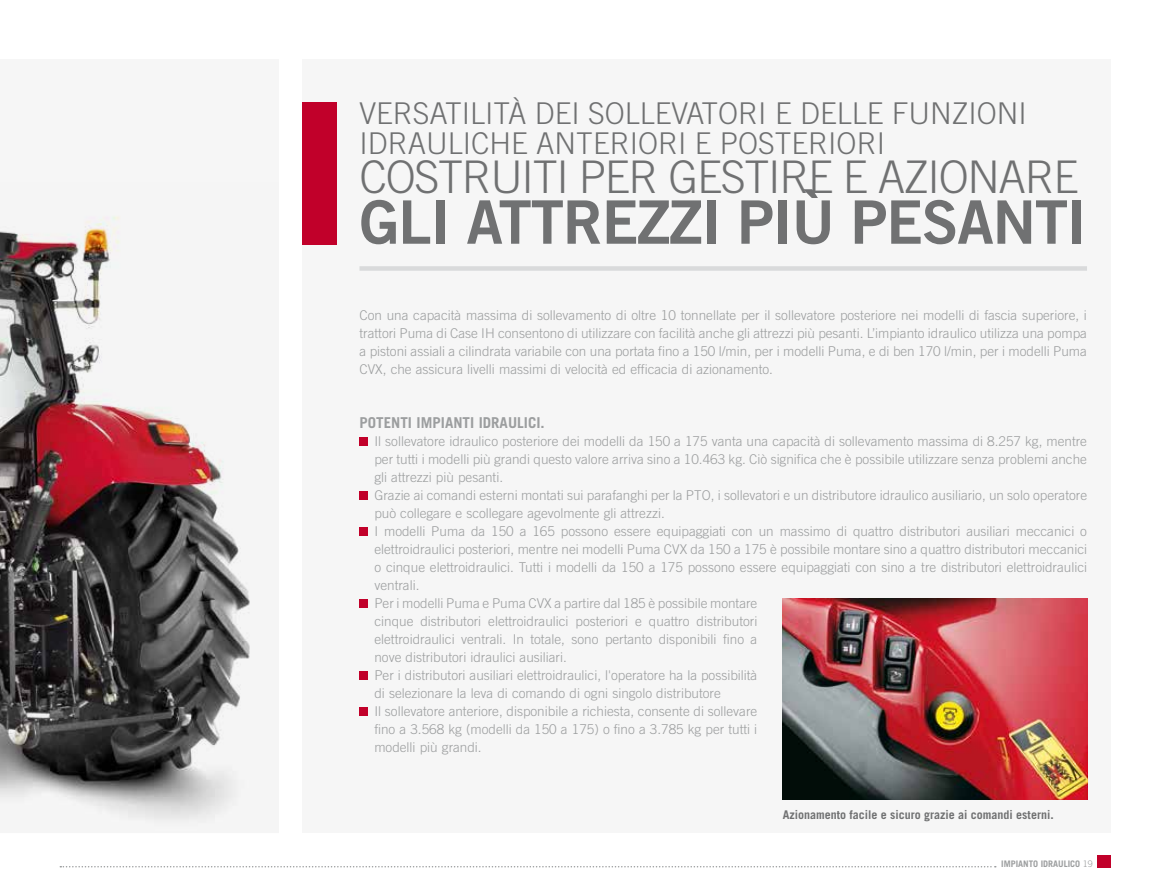
<style>
.page{position:relative;width:1170px;height:893px;background:#fff}
.page>*{position:absolute;margin:0;border:0;box-sizing:border-box;transform-origin:0 0}
.t1{font:60px "Trade Gothic LT Std Bd 2";letter-spacing:-.02em;color:#707172}
.t2{font:300 45px "Trade Gothic LT Std";letter-spacing:-.03em;color:#707172}
.t3{font:300 30px/30px "Trade Gothic LT Std";color:#707172}
.t4{font:700 15px "Trade Gothic LT Std";color:#9c9e9f}
.t5{font:300 13.5px/18px "Trade Gothic LT Std";color:#9c9e9f;text-align:justify}
.t6{font:700 12px "Trade Gothic LT Std";color:#707172}
.t7{font:700 9px "Trade Gothic LT Std";color:#9c9e9f}
.s1{font-weight:300}
</style>
<div class="page">
<div style="left:1096px;top:855px;width:14px;height:12px;background:#c1002a"></div>
<div style="left:0;top:60px;width:279px;height:773px;background:#f6f6f6"></div>
<img style="left:0;top:217px;width:250px;height:602px">
<svg style="left:60px;top:866px;width:935px;height:1px"></svg>
<div style="left:302px;top:60px;width:808px;height:773px;background:#f6f6f6"></div>
<div style="left:302px;top:102px;width:34px;height:142px;background:#c1002a"></div>
<div style="left:359px;top:438px;width:9px;height:8px;background:#c1002a"></div>
<div style="left:359px;top:492px;width:9px;height:8px;background:#c1002a"></div>
<div style="left:359px;top:528px;width:9px;height:8px;background:#c1002a"></div>
<div style="left:359px;top:600px;width:9px;height:8px;background:#c1002a"></div>
<div style="left:359px;top:672px;width:9px;height:8px;background:#c1002a"></div>
<div style="left:359px;top:708px;width:9px;height:8px;background:#c1002a"></div>
<img style="left:782px;top:598px;width:304px;height:201px">
<div style="left:359px;top:266px;width:727px;height:5px;background:#d9dadb"></div>
<h3 class="t3" style="left:359px;top:98px;width:669px">VERSATILITÀ DEI SOLLEVATORI E DELLE FUNZIONI<br>IDRAULICHE ANTERIORI E POSTERIORI</h3>
<h2 class="t2" style="left:359px;top:150px;width:720px">COSTRUITI PER GESTIRE E AZIONARE</h2>
<h1 class="t1" style="left:359px;top:185px;width:729px">GLI ATTREZZI PIÙ PESANTI</h1>
<p class="t5" style="left:359px;top:306px;width:729px">Con una capacità massima di sollevamento di oltre 10 tonnellate per il sollevatore posteriore nei modelli di fascia superiore, i trattori Puma di Case IH consentono di utilizzare con facilità anche gli attrezzi più pesanti. L’impianto idraulico utilizza una pompa a pistoni assiali a cilindrata variabile con una portata fino a 150 l/min, per i modelli Puma, e di ben 170 l/min, per i modelli Puma CVX, che assicura livelli massimi di velocità ed efficacia di azionamento.</p>
<p class="t4" style="left:359px;top:414px;width:187px">POTENTI IMPIANTI IDRAULICI.</p>
<p class="t5" style="left:374px;top:432px;width:714px;text-align:left">Il sollevatore idraulico posteriore dei modelli da 150 a 175 vanta una capacità di sollevamento massima di 8.257 kg, mentre per tutti i modelli più grandi questo valore arriva sino a 10.463 kg. Ciò significa che è possibile utilizzare senza problemi anche gli attrezzi più pesanti.<br>Grazie ai comandi esterni montati sui parafanghi per la PTO, i sollevatori e un distributore idraulico ausiliario, un solo operatore può collegare e scollegare agevolmente gli attrezzi.<br>I modelli Puma da 150 a 165 possono essere equipaggiati con un massimo di quattro distributori ausiliari meccanici o elettroidraulici posteriori, mentre nei modelli Puma CVX da 150 a 175 è possibile montare sino a quattro distributori meccanici o cinque elettroidraulici. Tutti i modelli da 150 a 175 possono essere equipaggiati con sino a tre distributori elettroidraulici ventrali.<br>Per i modelli Puma e Puma CVX a partire dal 185 è possibile montare<br>cinque distributori elettroidraulici posteriori e quattro distributori<br>elettroidraulici ventrali. In totale, sono pertanto disponibili fino a<br>nove distributori idraulici ausiliari.<br>Per i distributori ausiliari elettroidraulici, l'operatore ha la possibilità<br>di selezionare la leva di comando di ogni singolo distributore<br>Il sollevatore anteriore, disponibile a richiesta, consente di sollevare<br>fino a 3.568 kg (modelli da 150 a 175) o fino a 3.785 kg per tutti i<br>modelli più grandi.</p>
<p class="t6" style="left:782px;top:807px;width:272px">Azionamento facile e sicuro grazie ai comandi esterni.</p>
<p class="t7" style="left:1001px;top:859px;width:93px">IMPIANTO IDRAULICO <span class="s1">19</span></p>
</div>
